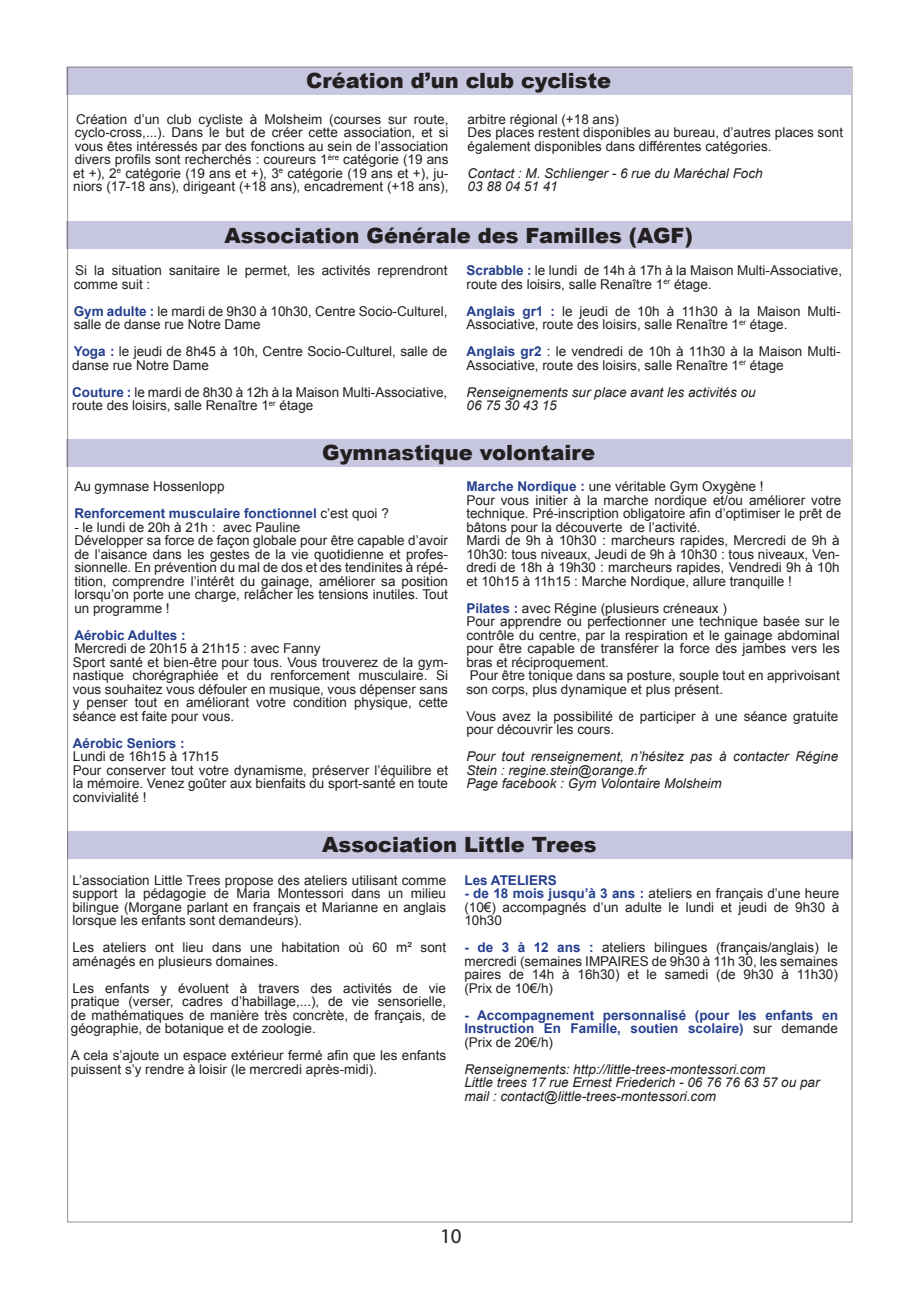
<style>
.page{position:relative;width:919px;height:1289px;background:#fff}
.page>*{position:absolute;margin:0;border:0;box-sizing:border-box;transform-origin:0 0}
.t1{font:900 21px "Arial";color:#231f20}
.t2{font:21px "Myriad Pro";color:#231f20}
.t3{font:13.5px/13.5px "Arial";color:#231f20}
.t4{font:italic 13.5px/13.5px "Arial";color:#231f20}
.t5{font:700 13.5px/13.5px "Arial";color:#253f8e}
.s1{font-weight:700;color:#253f8e}
.s2{font-weight:400;color:#231f20}
</style>
<div class="page">
<div style="left:66px;top:221px;width:785px;height:28px;background:#c7c7e0"></div>
<div style="left:66px;top:67px;width:785px;height:27px;background:#c7c7e0"></div>
<div style="left:66px;top:439px;width:785px;height:27px;background:#c7c7e0"></div>
<div style="left:67px;top:831px;width:785px;height:27px;background:#c7c7e0"></div>
<h1 class="t1" style="left:306px;top:65px;width:306px">Création d’un club cycliste</h1>
<p class="t3" style="left:73px;top:112px;width:376px;text-align:justify">Création d’un club cycliste à Molsheim (courses sur route, cyclo-cross,...). Dans le but de créer cette association, et si vous êtes intéressés par des fonctions au sein de l’association divers profils sont recherchés : coureurs 1<sup>ère</sup> catégorie (19 ans et +), 2<sup>e</sup> catégorie (19 ans et +), 3<sup>e</sup> catégorie (19 ans et +), ju&shy;niors (17-18 ans), dirigeant (+18 ans), encadrement (+18 ans),</p>
<p class="t3" style="left:467px;top:112px;width:377px">arbitre régional (+18 ans)<br>Des places restent disponibles au bureau, d’autres places sont également disponibles dans différentes catégories.</p>
<p class="t4" style="left:467px;top:166px;width:296px">Contact : M. Schlienger - 6 rue du Maréchal Foch<br>03 88 04 51 41</p>
<h1 class="t1" style="left:224px;top:220px;width:470px">Association Générale des Familles (AGF)</h1>
<p class="t3" style="left:74px;top:264px;width:375px">Si la situation sanitaire le permet, les activités reprendront comme suit :</p>
<p class="t3" style="left:74px;top:304px;width:375px"><span class="s1">Gym adulte :</span> le mardi de 9h30 à 10h30, Centre Socio-Culturel, salle de danse rue Notre Dame</p>
<p class="t3" style="left:72px;top:345px;width:376px"><span class="s1">Yoga :</span> le jeudi de 8h45 à 10h, Centre Socio-Culturel, salle de danse rue Notre Dame</p>
<p class="t3" style="left:72px;top:385px;width:376px"><span class="s1">Couture :</span> le mardi de 8h30 à 12h à la Maison Multi-Associative, route des loisirs, salle Renaître 1<sup>er</sup> étage</p>
<p class="t3" style="left:466px;top:264px;width:377px"><span class="s1">Scrabble :</span> le lundi de 14h à 17h à la Maison Multi-Associative, route des loisirs, salle Renaître 1<sup>er</sup> étage.</p>
<p class="t3" style="left:466px;top:304px;width:375px"><span class="s1">Anglais gr1 :</span> le jeudi de 10h à 11h30 à la Maison Multi-<br>Associative, route des loisirs, salle Renaître 1<sup>er</sup> étage.</p>
<p class="t3" style="left:466px;top:345px;width:375px"><span class="s1">Anglais gr2</span> : le vendredi de 10h à 11h30 à la Maison Multi-<br>Associative, route des loisirs, salle Renaître 1<sup>er</sup> étage</p>
<p class="t4" style="left:466px;top:385px;width:290px">Renseignements sur place avant les activités ou<br>06 75 30 43 15</p>
<h1 class="t1" style="left:322px;top:437px;width:274px">Gymnastique volontaire</h1>
<p class="t5" style="left:74px;top:473px;width:316px;line-height:27px"><span class="s2">Au gymnase Hossenlopp<br></span>Renforcement musculaire fonctionnel <span class="s2">c’est quoi ?</span></p>
<p class="t3" style="left:74px;top:520px;width:375px">- le lundi de 20h à 21h : avec Pauline<br>Développer sa force de façon globale pour être capable d’avoir de l’aisance dans les gestes de la vie quotidienne et profes&shy;sionnelle. En prévention du mal de dos et des tendinites à répé&shy;tition, comprendre l’intérêt du gainage, améliorer sa position lorsqu’on porte une charge, relâcher les tensions inutiles. Tout un programme !</p>
<p class="t5" style="left:74px;top:628px;width:113px">Aérobic Adultes :</p>
<p class="t3" style="left:73px;top:641px;width:377px">Mercredi de 20h15 à 21h15 : avec Fanny<br>Sport santé et bien-être pour tous. Vous trouverez de la gym&shy;nastique chorégraphiée et du renforcement musculaire. Si vous souhaitez vous défouler en musique, vous dépenser sans y penser tout en améliorant votre condition physique, cette séance est faite pour vous.</p>
<p class="t5" style="left:73px;top:736px;width:113px">Aérobic Seniors :</p>
<p class="t3" style="left:73px;top:749px;width:376px">Lundi de 16h15 à 17h15<br>Pour conserver tout votre dynamisme, préserver l’équilibre et la mémoire. Venez goûter aux bienfaits du sport-santé en toute convivialité !</p>
<p class="t3" style="left:466px;top:479px;width:376px"><span class="s1">Marche Nordique :</span> une véritable Gym Oxygène !<br>Pour vous initier à la marche nordique et/ou améliorer votre technique. Pré-inscription obligatoire afin d’optimiser le prêt de bâtons pour la découverte de l’activité.<br>Mardi de 9h à 10h30 : marcheurs rapides, Mercredi de 9h à 10h30: tous niveaux, Jeudi de 9h à 10h30 : tous niveaux, Ven&shy;dredi de 18h à 19h30 : marcheurs rapides, Vendredi 9h à 10h et 10h15 à 11h15 : Marche Nordique, allure tranquille !</p>
<p class="t3" style="left:466px;top:601px;width:375px"><span class="s1">Pilates :</span> avec Régine (plusieurs créneaux )<br>Pour apprendre ou perfectionner une technique basée sur le contrôle du centre, par la respiration et le gainage abdominal pour être capable de transférer la force des jambes vers les bras et réciproquement.<br>Pour être tonique dans sa posture, souple tout en apprivoisant son corps, plus dynamique et plus présent.</p>
<p class="t3" style="left:466px;top:709px;width:373px">Vous avez la possibilité de participer à une séance gratuite pour découvrir les cours.</p>
<p class="t4" style="left:466px;top:749px;width:373px">Pour tout renseignement, n’hésitez pas à contacter Régine<br>Stein : regine.stein@orange.fr<br>Page facebook : Gym Volontaire Molsheim</p>
<h1 class="t1" style="left:322px;top:829px;width:276px">Association Little Trees</h1>
<p class="t3" style="left:72px;top:873px;width:375px;text-align:justify">L’association Little Trees propose des ateliers utilisant comme support la pédagogie de Maria Montessori dans un milieu bilingue (Morgane parlant en français et Marianne en anglais lorsque les enfants sont demandeurs).</p>
<p class="t3" style="left:72px;top:940px;width:375px">Les ateliers ont lieu dans une habitation où 60 m² sont aménagés en plusieurs domaines.</p>
<p class="t3" style="left:71px;top:981px;width:376px;text-align:justify">Les enfants y évoluent à travers des activités de vie pratique (verser, cadres d’habillage,...), de vie sensorielle, de mathématiques de manière très concrète, de français, de géographie, de botanique et de zoologie.</p>
<p class="t3" style="left:71px;top:1048px;width:376px">A cela s’ajoute un espace extérieur fermé afin que les enfants puissent s’y rendre à loisir (le mercredi après-midi).</p>
<p class="t5" style="left:464px;top:873px;width:94px">Les ATELIERS</p>
<p class="t3" style="left:464px;top:886px;width:376px;text-align:justify"><span class="s1">- de 18 mois jusqu’à 3 ans :</span> ateliers en français d’une heure (10€) accompagnés d’un adulte le lundi et jeudi de 9h30 à 10h30</p>
<p class="t3" style="left:464px;top:940px;width:375px;text-align:justify"><span class="s1">- de 3 à 12 ans :</span> ateliers bilingues (français/anglais) le mercredi (semaines IMPAIRES de 9h30 à 11h 30, les semaines paires de 14h à 16h30) et le samedi (de 9h30 à 11h30) (Prix de 10€/h)</p>
<p class="t5" style="left:464px;top:1008px;width:375px;text-align:justify">- Accompagnement personnalisé (pour les enfants en Instruction En Famille, soutien scolaire) <span class="s2">sur demande (Prix de 20€/h)</span></p>
<p class="t4" style="left:464px;top:1062px;width:356px">Renseignements: http://little-trees-montessori.com<br>Little trees 17 rue Ernest Friederich - 06 76 76 63 57 ou par mail : contact@little-trees-montessori.com</p>
<h1 class="t2" style="left:446px;top:1221px;width:12px">6</h1>
<h1 class="t2" style="left:440px;top:1222px;width:23px">10</h1>
</div>
